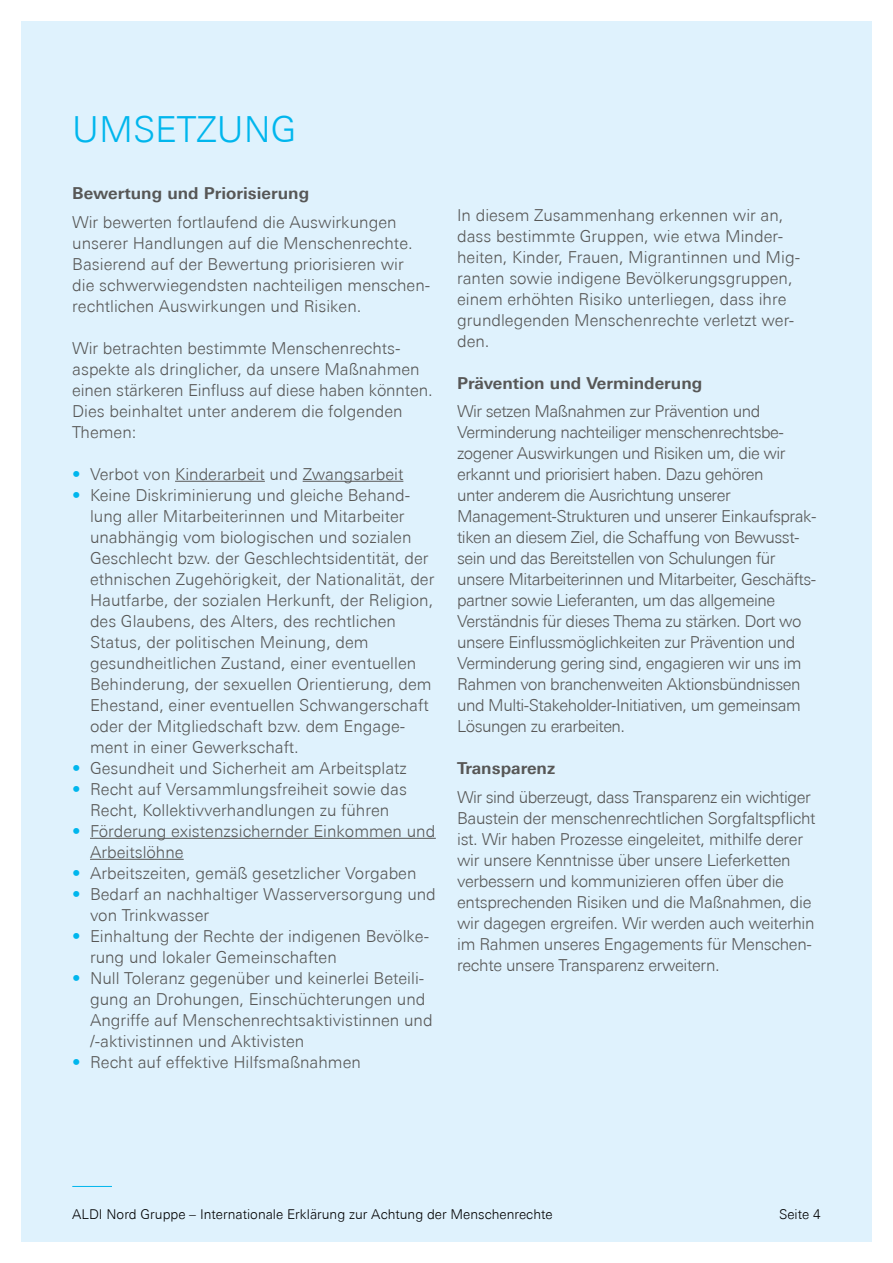
<style>
.page{position:relative;width:893px;height:1263px;background:#fff}
.page>*{position:absolute;margin:0;border:0;box-sizing:border-box;transform-origin:0 0}
.t1{font:300 36px "Univers Next Pro";color:#00b6ed}
.t2{font:300 16.5px/21px "Univers Next Pro";color:#575756}
.t3{font:300 16.5px/21px "Univers Next Pro";letter-spacing:-.03em;color:#575756}
.t4{font:300 16.5px/21px "Univers Next Pro";letter-spacing:-.02em;color:#575756}
.t5{font:700 16.5px "Univers Next Pro";color:#575756}
.t6{font:300 13.5px "Univers Next Pro";color:#000}
.s1{color:#00b6ed}
</style>
<div class="page">
<div style="left:21px;top:21px;width:851px;height:1221px;background:#dff2fd"></div>
<hr style="left:72px;top:1186px;width:40px;height:1px;background:#00b6ed">
<hr style="left:175px;top:481px;width:90px;height:1px;background:#575756">
<hr style="left:303px;top:481px;width:100px;height:1px;background:#575756">
<hr style="left:90px;top:838px;width:346px;height:1px;background:#575756">
<hr style="left:90px;top:859px;width:94px;height:1px;background:#575756">
<h1 class="t1" style="left:72px;top:108px;width:226px">UMSETZUNG</h1>
<p class="t5" style="left:72px;top:184px;width:238px">Bewertung und Priorisierung</p>
<p class="t2" style="left:72px;top:212px;width:359px">Wir bewerten fortlaufend die Auswirkungen unserer Handlungen auf die Menschenrechte.<br>Basierend auf der Bewertung priorisieren wir<br>die schwerwiegendsten nachteiligen menschen&shy;rechtlichen Auswirkungen und Risiken.</p>
<p class="t2" style="left:72px;top:338px;width:362px">Wir betrachten bestimmte Menschenrechts&shy;aspekte als dringlicher, da unsere Maßnahmen einen stärkeren Einfluss auf diese haben könnten.<br>Dies beinhaltet unter anderem die folgenden Themen:</p>
<p class="t2" style="left:72px;top:464px;width:333px"><span class="s1">•</span> Verbot von Kinderarbeit und Zwangsarbeit</p>
<p class="t2" style="left:90px;top:485px;width:346px;text-indent:-18px"><span class="s1">•</span> Keine Diskriminierung und gleiche Behand&shy;lung aller Mitarbeiterinnen und Mitarbeiter unabhängig vom biologischen und sozialen Geschlecht bzw. der Geschlechtsidentität, der ethnischen Zugehörigkeit, der Nationalität, der Hautfarbe, der sozialen Herkunft, der Religion, des Glaubens, des Alters, des rechtlichen Status, der politischen Meinung, dem gesundheitlichen Zustand, einer eventuellen Behinderung, der sexuellen Orientierung, dem Ehestand, einer eventuellen Schwangerschaft oder der Mitgliedschaft bzw. dem Engage&shy;ment in einer Gewerkschaft.</p>
<p class="t2" style="left:72px;top:758px;width:336px"><span class="s1">•</span> Gesundheit und Sicherheit am Arbeitsplatz</p>
<p class="t2" style="left:72px;top:779px;width:336px;text-align:center"><span class="s1">•</span> Recht auf Versammlungsfreiheit sowie das<br>Recht, Kollektivverhandlungen zu führen</p>
<p class="t2" style="left:90px;top:821px;width:347px;text-indent:-18px"><span class="s1">•</span> Förderung existenzsichernder Einkommen und<br>Arbeitslöhne</p>
<p class="t2" style="left:72px;top:863px;width:346px"><span class="s1">•</span> Arbeitszeiten, gemäß gesetzlicher Vorgaben</p>
<p class="t2" style="left:90px;top:884px;width:347px;text-indent:-18px"><span class="s1">•</span> Bedarf an nachhaltiger Wasserversorgung und von Trinkwasser</p>
<p class="t2" style="left:90px;top:926px;width:341px;text-indent:-18px"><span class="s1">•</span> Einhaltung der Rechte der indigenen Bevölke&shy;rung und lokaler Gemeinschaften</p>
<p class="t2" style="left:90px;top:968px;width:344px;text-indent:-18px"><span class="s1">•</span> Null Toleranz gegenüber und keinerlei Beteili&shy;gung an Drohungen, Einschüchterungen und Angriffe auf Menschenrechtsaktivistinnen und /-aktivistinnen und Aktivisten</p>
<p class="t2" style="left:72px;top:1052px;width:290px"><span class="s1">•</span> Recht auf effektive Hilfsmaßnahmen</p>
<p class="t2" style="left:457px;top:204px;width:345px">In diesem Zusammenhang erkennen wir an, dass bestimmte Gruppen, wie etwa Minder&shy;heiten, Kinder, Frauen, Migrantinnen und Mig&shy;ranten sowie indigene Bevölkerungsgruppen, einem erhöhten Risiko unterliegen, dass ihre grundlegenden Menschenrechte verletzt wer&shy;den.</p>
<p class="t5" style="left:457px;top:373px;width:247px">Prävention und Verminderung</p>
<p class="t3" style="left:457px;top:401px;width:361px">Wir setzen Maßnahmen zur Prävention und Verminderung nachteiliger menschenrechtsbe&shy;zogener Auswirkungen und Risiken um, die wir erkannt und priorisiert haben. Dazu gehören<br>unter anderem die Ausrichtung unserer Management-Strukturen und unserer Einkaufsprak&shy;tiken an diesem Ziel, die Schaffung von Bewusst&shy;sein und das Bereitstellen von Schulungen für unsere Mitarbeiterinnen und Mitarbeiter, Geschäfts&shy;partner sowie Lieferanten, um das allgemeine Verständnis für dieses Thema zu stärken. Dort wo unsere Einflussmöglichkeiten zur Prävention und Verminderung gering sind, engagieren wir uns im Rahmen von branchenweiten Aktionsbündnissen und Multi-Stakeholder-Initiativen, um gemeinsam Lösungen zu erarbeiten.</p>
<p class="t5" style="left:457px;top:758px;width:100px">Transparenz</p>
<p class="t4" style="left:457px;top:786px;width:360px">Wir sind überzeugt, dass Transparenz ein wichtiger Baustein der menschenrechtlichen Sorgfaltspflicht ist. Wir haben Prozesse eingeleitet, mithilfe derer wir unsere Kenntnisse über unsere Lieferketten verbessern und kommunizieren offen über die entsprechenden Risiken und die Maßnahmen, die wir dagegen ergreifen. Wir werden auch weiterhin im Rahmen unseres Engagements für Menschen&shy;rechte unsere Transparenz erweitern.</p>
<p class="t6" style="left:85px;top:1206px;width:356px">International Buying Policy for Cotton | As of January 2020</p>
<p class="t6" style="left:779px;top:1206px;width:43px">Seite 4</p>
<p class="t6" style="left:72px;top:1206px;width:482px">ALDI Nord Gruppe – Internationale Erklärung zur Achtung der Menschenrechte</p>
<p class="t6" style="left:797px;top:1206px;width:43px">Seite 4</p>
</div>
